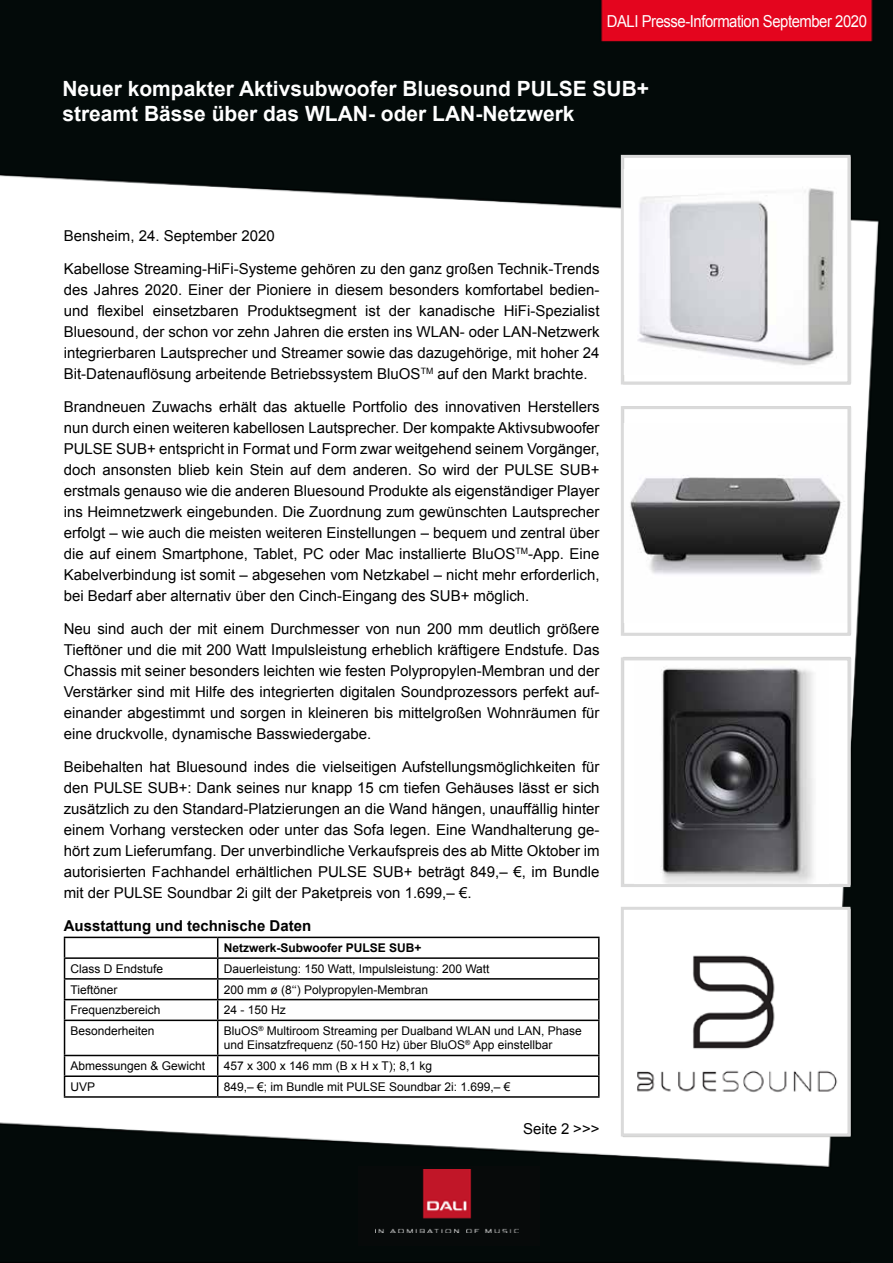
<style>
.page{position:relative;width:893px;height:1263px;background:#fff}
.page>*{position:absolute;margin:0;border:0;box-sizing:border-box;transform-origin:0 0}
.t1{font:700 21px/25.2px "Arial";color:#fff}
.t2{font:16.5px "Arial";letter-spacing:-.03em;color:#fff;scale:.9 1}
.t3{font:15px/21px "Arial";color:#000;text-align:justify}
.t4{font:700 15px "Arial";color:#000}
.t5{font:12px/14.4px "Arial";color:#000}
.t6{font:700 12px "Arial";color:#000}
</style>
<div class="page">
<img style="left:0;top:0;width:893px;height:1263px">
<hr style="left:64px;top:937px;width:154px;height:1px;background:#000">
<hr style="left:218px;top:937px;width:382px;height:1px;background:#000">
<hr style="left:64px;top:957px;width:154px;height:2px;background:#000">
<hr style="left:218px;top:957px;width:382px;height:2px;background:#000">
<hr style="left:64px;top:978px;width:154px;height:1px;background:#000">
<hr style="left:218px;top:978px;width:382px;height:1px;background:#000">
<hr style="left:64px;top:999px;width:154px;height:1px;background:#000">
<svg style="left:64px;top:938px;width:1px;height:81px"></svg>
<hr style="left:218px;top:999px;width:382px;height:1px;background:#000">
<svg style="left:217px;top:938px;width:1px;height:81px"></svg>
<svg style="left:598px;top:938px;width:2px;height:81px"></svg>
<hr style="left:64px;top:1019px;width:154px;height:2px;background:#000">
<hr style="left:64px;top:1021px;width:1px;height:34px;background:#000">
<hr style="left:218px;top:1019px;width:382px;height:2px;background:#000">
<hr style="left:217px;top:1021px;width:1px;height:34px;background:#000">
<hr style="left:598px;top:1021px;width:2px;height:34px;background:#000">
<hr style="left:64px;top:1055px;width:154px;height:1px;background:#000">
<hr style="left:218px;top:1055px;width:382px;height:1px;background:#000">
<hr style="left:64px;top:1075px;width:154px;height:2px;background:#000">
<svg style="left:64px;top:1056px;width:1px;height:40px"></svg>
<hr style="left:218px;top:1075px;width:382px;height:2px;background:#000">
<svg style="left:217px;top:1056px;width:1px;height:40px"></svg>
<svg style="left:598px;top:1056px;width:2px;height:40px"></svg>
<hr style="left:64px;top:1096px;width:154px;height:2px;background:#000">
<hr style="left:218px;top:1096px;width:382px;height:2px;background:#000">
<img style="left:625px;top:170px;width:221px;height:204px">
<div style="left:621px;top:155px;width:229px;height:229px;border:3px solid #dadada"></div>
<div style="left:358px;top:1166px;width:181px;height:79px;background:#070a0a"></div>
<img style="left:375px;top:1169px;width:143px;height:63px">
<img style="left:635px;top:661px;width:193px;height:222px">
<div style="left:621px;top:657px;width:229px;height:230px;border:3px solid #dadada"></div>
<img style="left:625px;top:911px;width:221px;height:221px">
<div style="left:621px;top:907px;width:229px;height:229px;border:3px solid #dadada"></div>
<img style="left:625px;top:423px;width:221px;height:200px">
<div style="left:621px;top:406px;width:229px;height:230px;border:3px solid #dadada"></div>
<p class="t2" style="left:607px;top:10px;width:290px">DALI Presse-Information September 2020</p>
<h1 class="t1" style="left:62px;top:77px;width:588px">Neuer kompakter Aktivsubwoofer Bluesound PULSE SUB+ streamt Bässe über das WLAN- oder LAN-Netzwerk</h1>
<p class="t3" style="left:64px;top:225px;width:212px">Bensheim, 24. September 2020</p>
<p class="t3" style="left:64px;top:258px;width:537px">Kabellose Streaming-HiFi-Systeme gehören zu den ganz großen Technik-Trends des Jahres 2020. Einer der Pioniere in diesem besonders komfortabel bedien&shy;und flexibel einsetzbaren Produktsegment ist der kanadische HiFi-Spezialist Bluesound, der schon vor zehn Jahren die ersten ins WLAN- oder LAN-Netzwerk integrierbaren Lautsprecher und Streamer sowie das dazugehörige, mit hoher 24<br>Bit-Datenauflösung arbeitende Betriebssystem BluOS<sup>TM</sup> auf den Markt brachte.</p>
<p class="t3" style="left:64px;top:396px;width:537px">Brandneuen Zuwachs erhält das aktuelle Portfolio des innovativen Herstellers nun durch einen weiteren kabellosen Lautsprecher. Der kompakte Aktivsubwoofer PULSE SUB+ entspricht in Format und Form zwar weitgehend seinem Vorgänger, doch ansonsten blieb kein Stein auf dem anderen. So wird der PULSE SUB+ erstmals genauso wie die anderen Bluesound Produkte als eigenständiger Player ins Heimnetzwerk eingebunden. Die Zuordnung zum gewünschten Lautsprecher erfolgt – wie auch die meisten weiteren Einstellungen – bequem und zentral über die auf einem Smartphone, Tablet, PC oder Mac installierte BluOS<sup>TM</sup>-App. Eine Kabelverbindung ist somit – abgesehen vom Netzkabel – nicht mehr erforderlich, bei Bedarf aber alternativ über den Cinch-Eingang des SUB+ möglich.</p>
<p class="t3" style="left:64px;top:618px;width:537px">Neu sind auch der mit einem Durchmesser von nun 200 mm deutlich größere Tieftöner und die mit 200 Watt Impulsleistung erheblich kräftigere Endstufe. Das Chassis mit seiner besonders leichten wie festen Polypropylen-Membran und der Verstärker sind mit Hilfe des integrierten digitalen Soundprozessors perfekt auf&shy;einander abgestimmt und sorgen in kleineren bis mittelgroßen Wohnräumen für eine druckvolle, dynamische Basswiedergabe.</p>
<p class="t3" style="left:64px;top:756px;width:537px">Beibehalten hat Bluesound indes die vielseitigen Aufstellungsmöglichkeiten für den PULSE SUB+: Dank seines nur knapp 15 cm tiefen Gehäuses lässt er sich zusätzlich zu den Standard-Platzierungen an die Wand hängen, unauffällig hinter einem Vorhang verstecken oder unter das Sofa legen. Eine Wandhalterung ge&shy;hört zum Lieferumfang. Der unverbindliche Verkaufspreis des ab Mitte Oktober im autorisierten Fachhandel erhältlichen PULSE SUB+ beträgt 849,– €, im Bundle mit der PULSE Soundbar 2i gilt der Paketpreis von 1.699,– €.</p>
<p class="t4" style="left:64px;top:915px;width:249px">Ausstattung und technische Daten</p>
<p class="t6" style="left:224px;top:940px;width:199px">Netzwerk-Subwoofer PULSE SUB+</p>
<p class="t5" style="left:71px;top:961px;width:94px">Class D Endstufe</p>
<p class="t5" style="left:224px;top:961px;width:267px">Dauerleistung: 150 Watt, Impulsleistung: 200 Watt</p>
<p class="t5" style="left:71px;top:982px;width:48px">Tieftöner</p>
<p class="t5" style="left:224px;top:982px;width:206px">200 mm ø (8‘‘) Polypropylen-Membran</p>
<p class="t5" style="left:71px;top:1003px;width:92px">Frequenzbereich</p>
<p class="t5" style="left:224px;top:1003px;width:64px">24 - 150 Hz</p>
<p class="t5" style="left:71px;top:1024px;width:86px">Besonderheiten</p>
<p class="t5" style="left:224px;top:1024px;width:359px">BluOS<sup>®</sup> Multiroom Streaming per Dualband WLAN und LAN, Phase und Einsatzfrequenz (50-150 Hz) über BluOS<sup>®</sup> App einstellbar</p>
<p class="t5" style="left:71px;top:1059px;width:136px">Abmessungen &amp; Gewicht</p>
<p class="t5" style="left:224px;top:1059px;width:210px">457 x 300 x 146 mm (B x H x T); 8,1 kg</p>
<p class="t5" style="left:71px;top:1080px;width:26px">UVP</p>
<p class="t5" style="left:224px;top:1080px;width:288px">849,– €; im Bundle mit PULSE Soundbar 2i: 1.699,– €</p>
<p class="t3" style="left:523px;top:1118px;width:78px">Seite 2 &gt;&gt;&gt;</p>
</div>
